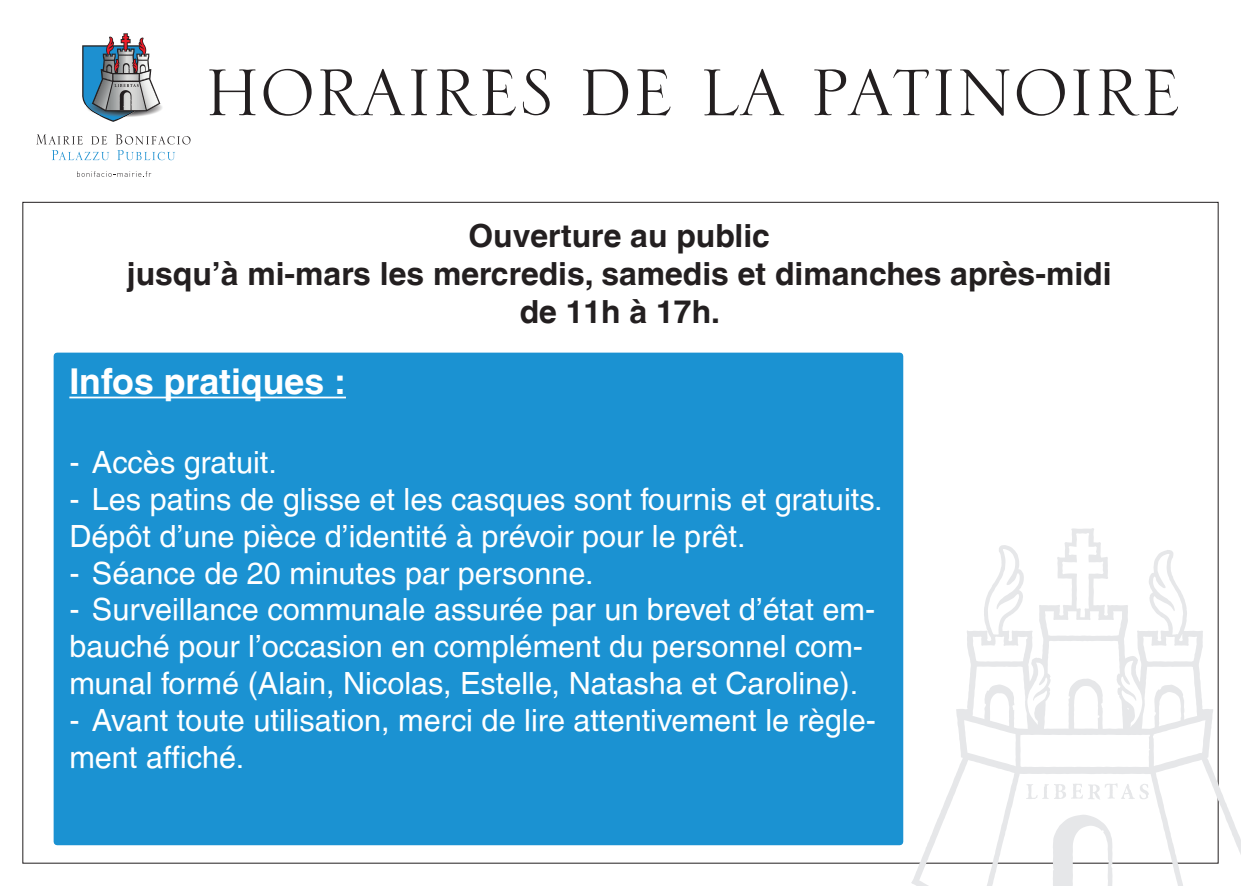
<style>
.page{position:relative;width:1241px;height:886px;background:#fff}
.page>*{position:absolute;margin:0;border:0;box-sizing:border-box;transform-origin:0 0}
.t1{font:87.5px "Serlio LH";color:#231f20}
.t2{font:700 35.62px "Helvetica LT";color:#fff}
.t3{font:700 31.88px/38.2px "Helvetica LT";color:#231f20;text-align:center}
.t4{font:30.62px/36.8px "Helvetica LT";color:#fff}
</style>
<div class="page">
<svg style="left:910px;top:527px;width:330px;height:359px"></svg>
<svg style="left:1025px;top:783px;width:123px;height:16px"></svg>
<div style="left:57px;top:356px;width:842px;height:486px;background:#1b92d2"></div>
<hr style="left:69px;top:397px;width:277px;height:1px;background:#fff">
<div style="left:54px;top:353px;width:849px;height:492px;border:7px solid #1b92d2"></div>
<svg style="left:77px;top:171px;width:74px;height:6px"></svg>
<svg style="left:52px;top:150px;width:57px;height:10px"></svg>
<svg style="left:37px;top:134px;width:46px;height:10px"></svg>
<svg style="left:91px;top:136px;width:16px;height:8px"></svg>
<svg style="left:116px;top:134px;width:74px;height:26px"></svg>
<img style="left:160px;top:103px;width:2px;height:8px">
<svg style="left:82px;top:33px;width:78px;height:89px"></svg>
<h1 class="t1" style="left:205px;top:47px;width:978px">HORAIRES DE LA PATINOIRE</h1>
<p class="t3" style="left:127px;top:216px;width:986px">Ouverture au public<br>jusqu’à mi-mars les mercredis, samedis et dimanches après-midi de 11h à 17h.</p>
<p class="t2" style="left:69px;top:360px;width:278px">Infos pratiques :</p>
<p class="t4" style="left:69px;top:444px;width:209px">- Accès gratuit.</p>
<p class="t4" style="left:69px;top:481px;width:814px">- Les patins de glisse et les casques sont fournis et gratuits.<br>Dépôt d’une pièce d’identité à prévoir pour le prêt.</p>
<p class="t4" style="left:69px;top:554px;width:525px">- Séance de 20 minutes par personne.</p>
<p class="t4" style="left:69px;top:591px;width:807px">- Surveillance communale assurée par un brevet d’état em&shy;bauché pour l’occasion en complément du personnel com&shy;munal formé (Alain, Nicolas, Estelle, Natasha et Caroline).</p>
<p class="t4" style="left:69px;top:701px;width:808px">- Avant toute utilisation, merci de lire attentivement le règle&shy;ment affiché.</p>
</div>
